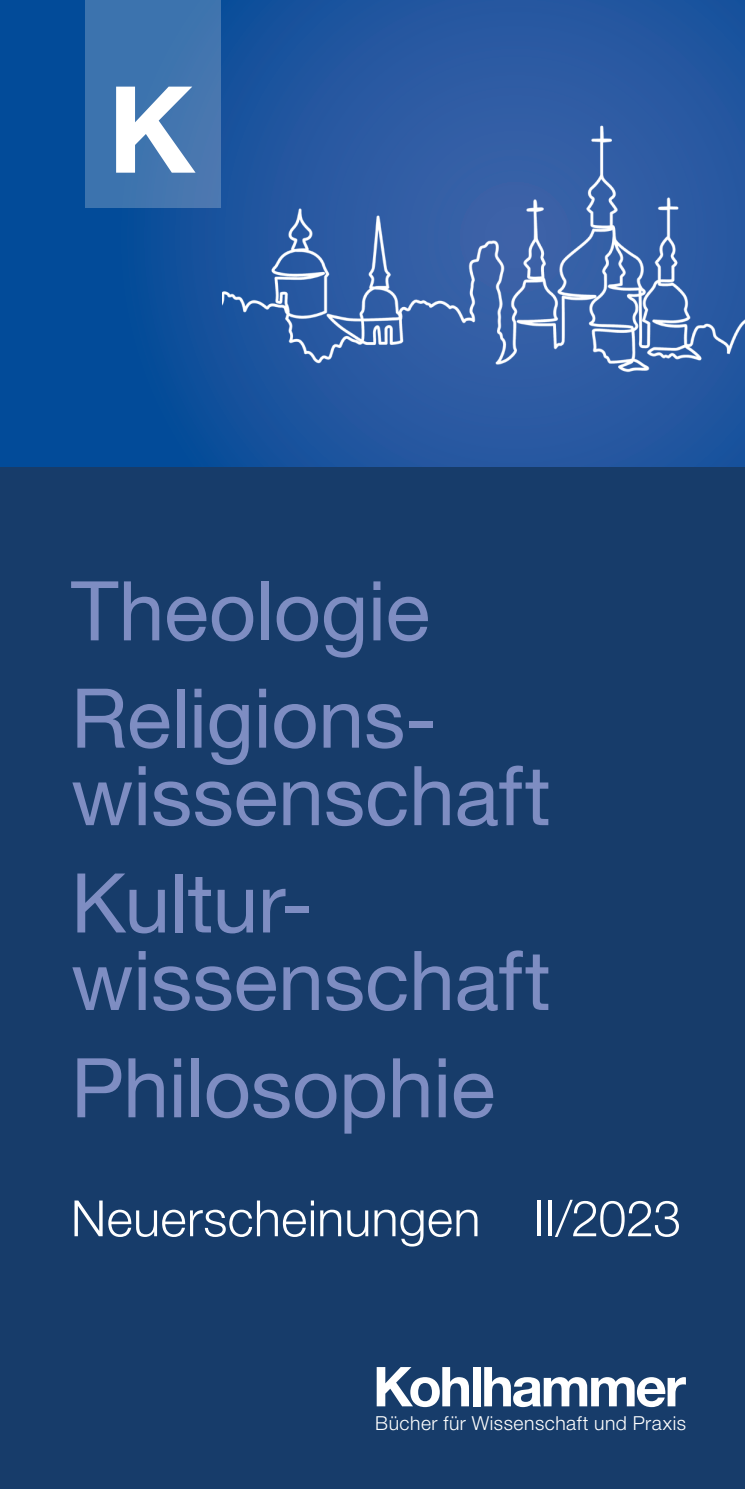
<style>
.page{position:relative;width:745px;height:1489px;background:#fff}
.page>*{position:absolute;margin:0;border:0;box-sizing:border-box;transform-origin:0 0}
.t1{font:700 120.5px "Helvetica Neue LT Pro";color:#fff}
.t2{font:82.5px/107.2px "Helvetica Neue LT Pro";letter-spacing:-.005em;color:#7e8dc2}
.t3{font:700 55px "Helvetica Neue LT Pro";letter-spacing:-.045em;color:#fff}
.t4{font:300 50px "Helvetica Neue LT Pro";letter-spacing:.005em;color:#fff}
.t5{font:300 19.25px "Helvetica Neue LT Pro";letter-spacing:.025em;color:#fff}
</style>
<div class="page">
<svg style="left:0;top:0;width:744px;height:468px;background:#12509c"></svg>
<div style="left:0;top:468px;width:744px;height:1020px;background:#173c6a"></div>
<div style="left:85px;top:0;width:136px;height:207px;background:#3d74ae"></div>
<img style="left:222px;top:80px;width:522px;height:337px">
<h1 class="t1" style="left:108px;top:55px;width:88px">K</h1>
<p class="t2" style="left:71px;top:555px;width:367px">Theologie<br>Religions-</p>
<p class="t2" style="left:71px;top:740px;width:481px">wissenschaft<br>Kultur-</p>
<p class="t2" style="left:71px;top:925px;width:481px">wissenschaft<br>Philosophie</p>
<p class="t4" style="left:71px;top:1187px;width:611px">Neuerscheinungen II/2023</p>
<p class="t3" style="left:372px;top:1352px;width:314px">Kohlhammer</p>
<p class="t5" style="left:375px;top:1411px;width:312px">Bücher für Wissenschaft und Praxis</p>
</div>
